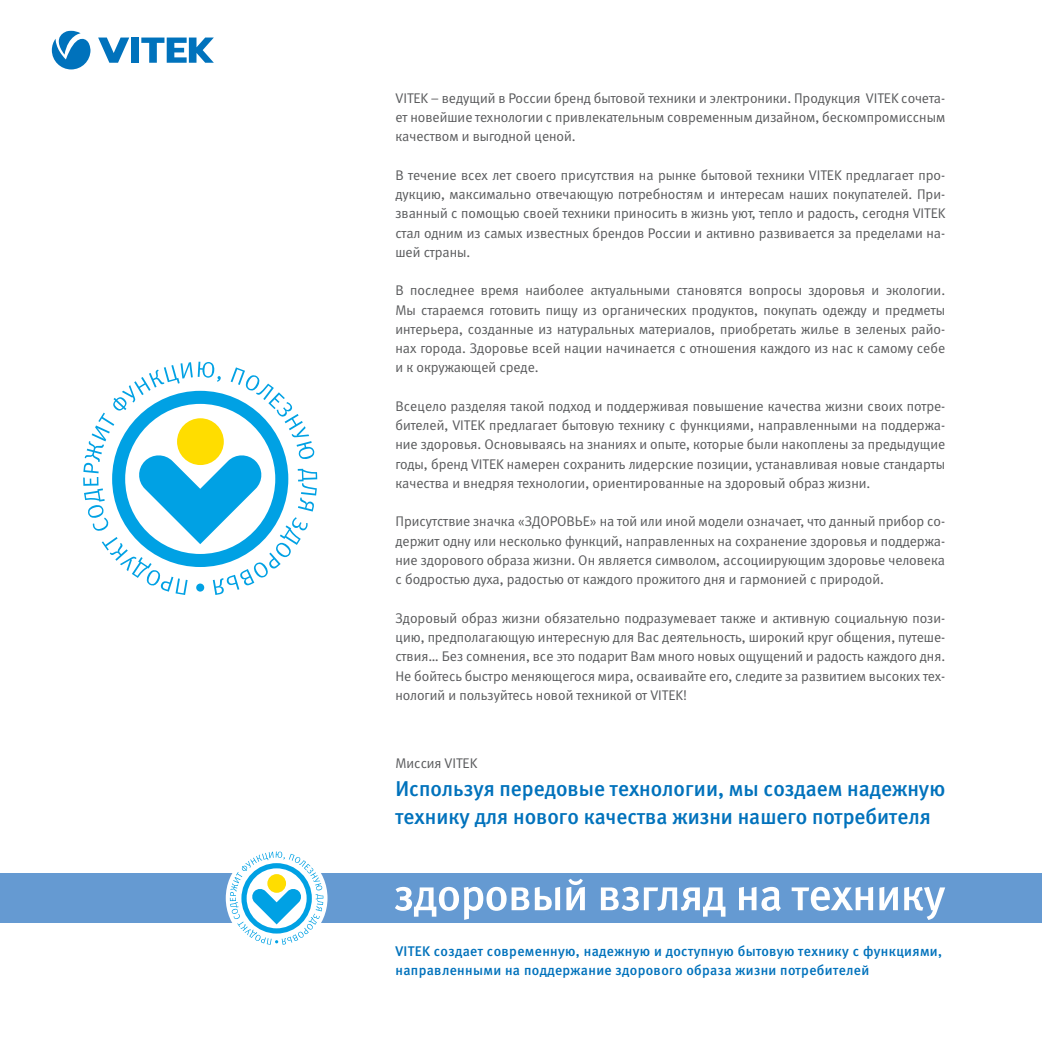
<style>
.page{position:relative;width:1042px;height:1042px;background:#fff}
.page>*{position:absolute;margin:0;border:0;box-sizing:border-box;transform-origin:0 0}
.t1{font:21.35px/28px "Meta Medium LFC";color:#0072bc}
.t2{font:14px/19.2px "Meta Normal LFC";color:#58595b;text-align:justify}
.t3{font:14px/19.2px "Meta Medium LFC";letter-spacing:.025em;color:#0072bc}
</style>
<div class="page">
<div style="left:131px;top:38px;width:8px;height:25px;background:#0072bc"></div>
<svg style="left:98px;top:38px;width:31px;height:25px"></svg>
<svg style="left:141px;top:38px;width:73px;height:25px"></svg>
<svg style="left:52px;top:31px;width:38px;height:38px"></svg>
<svg style="left:83px;top:362px;width:234px;height:233px"></svg>
<svg style="left:112px;top:391px;width:176px;height:176px"></svg>
<div style="left:0;top:873px;width:1042px;height:50px;background:#659ad2"></div>
<div style="left:226px;top:847px;width:101px;height:102px;background:#fff;border-radius:50%"></div>
<svg style="left:230px;top:851px;width:93px;height:94px"></svg>
<svg style="left:395px;top:887px;width:134px;height:33px"></svg>
<svg style="left:535px;top:887px;width:25px;height:23px"></svg>
<svg style="left:566px;top:879px;width:19px;height:31px"></svg>
<svg style="left:601px;top:887px;width:124px;height:29px"></svg>
<svg style="left:739px;top:887px;width:42px;height:24px"></svg>
<svg style="left:791px;top:887px;width:82px;height:24px"></svg>
<svg style="left:879px;top:887px;width:19px;height:23px"></svg>
<svg style="left:904px;top:887px;width:41px;height:33px"></svg>
<p class="t2" style="left:395px;top:88px;width:551px">VITEK – ведущий в России бренд бытовой техники и электроники. Продукция VITEK сочета&shy;ет новейшие технологии с привлекательным современным дизайном, бескомпромиссным качеством и выгодной ценой.</p>
<p class="t2" style="left:395px;top:165px;width:551px">В течение всех лет своего присутствия на рынке бытовой техники VITEK предлагает про&shy;дукцию, максимально отвечающую потребностям и интересам наших покупателей. При&shy;званный с помощью своей техники приносить в жизнь уют, тепло и радость, сегодня VITEK стал одним из самых известных брендов России и активно развивается за пределами на&shy;шей страны.</p>
<p class="t2" style="left:395px;top:281px;width:551px">В последнее время наиболее актуальными становятся вопросы здоровья и экологии.<br>Мы стараемся готовить пищу из органических продуктов, покупать одежду и предметы интерьера, созданные из натуральных материалов, приобретать жилье в зеленых райо&shy;нах города. Здоровье всей нации начинается с отношения каждого из нас к самому себе и к окружающей среде.</p>
<p class="t2" style="left:395px;top:396px;width:551px">Всецело разделяя такой подход и поддерживая повышение качества жизни своих потре&shy;бителей, VITEK предлагает бытовую технику с функциями, направленными на поддержа&shy;ние здоровья. Основываясь на знаниях и опыте, которые были накоплены за предыдущие годы, бренд VITEK намерен сохранить лидерские позиции, устанавливая новые стандарты качества и внедряя технологии, ориентированные на здоровый образ жизни.</p>
<p class="t2" style="left:395px;top:512px;width:551px">Присутствие значка «ЗДОРОВЬЕ» на той или иной модели означает, что данный прибор со&shy;держит одну или несколько функций, направленных на сохранение здоровья и поддержа&shy;ние здорового образа жизни. Он является символом, ассоциирующим здоровье человека с бодростью духа, радостью от каждого прожитого дня и гармонией с природой.</p>
<p class="t2" style="left:395px;top:608px;width:551px">Здоровый образ жизни обязательно подразумевает также и активную социальную пози&shy;цию, предполагающую интересную для Вас деятельность, широкий круг общения, путеше&shy;ствия… Без сомнения, все это подарит Вам много новых ощущений и радость каждого дня.<br>Не бойтесь быстро меняющегося мира, осваивайте его, следите за развитием высоких тех&shy;нологий и пользуйтесь новой техникой от VITEK!</p>
<p class="t2" style="left:395px;top:753px;width:83px">Миссия VITEK</p>
<h1 class="t1" style="left:395px;top:774px;width:551px">Используя передовые технологии, мы создаем надежную технику для нового качества жизни нашего потребителя</h1>
<p class="t3" style="left:395px;top:941px;width:548px">VITEK создает современную, надежную и доступную бытовую технику с функциями, направленными на поддержание здорового образа жизни потребителей</p>
</div>
